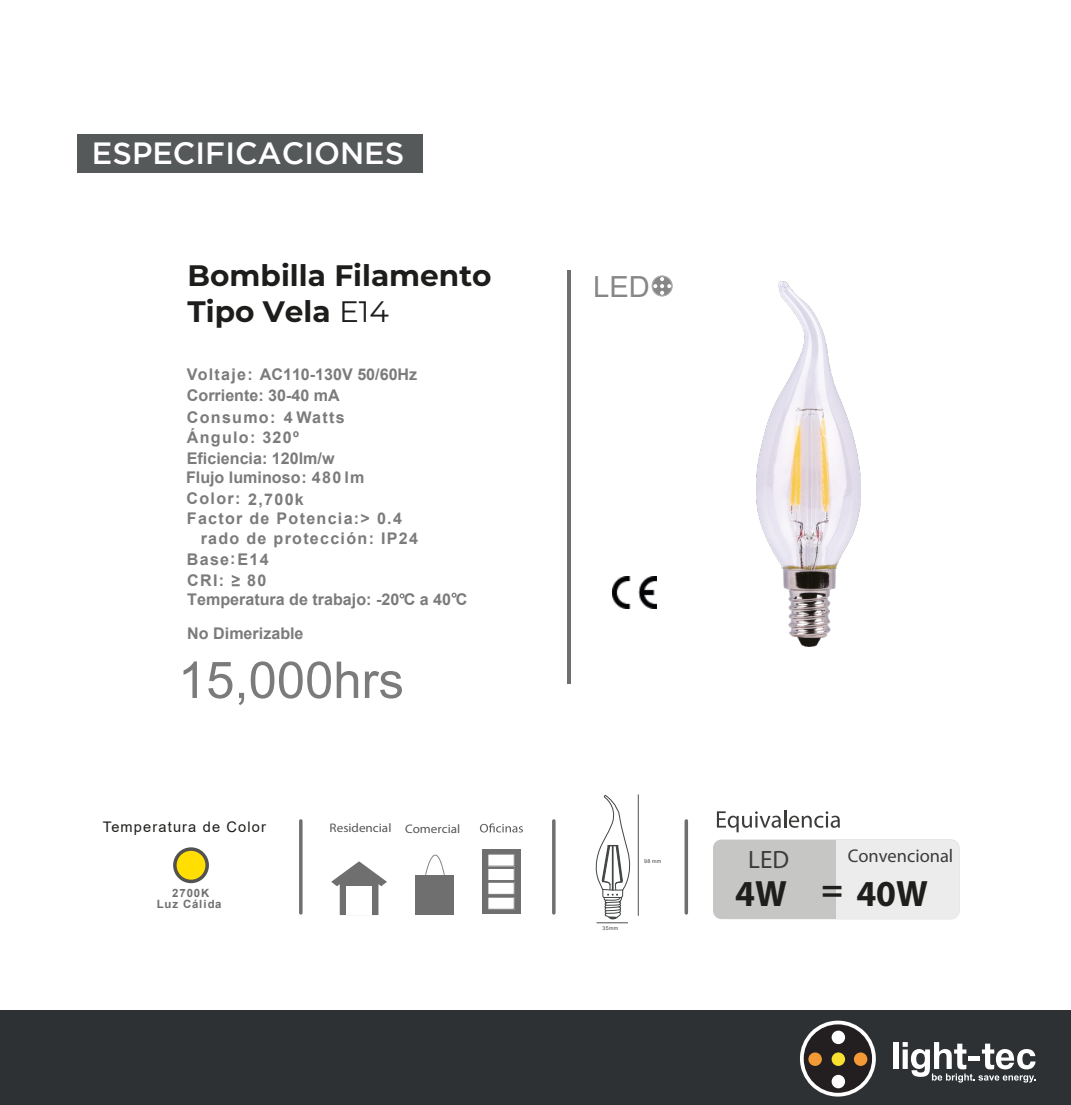
<style>
.page{position:relative;width:1071px;height:1105px;background:#fff}
.page>*{position:absolute;margin:0;border:0;box-sizing:border-box;transform-origin:0 0}
.t1{font:50.75px "Arial";color:#7c7b7b}
.t2{font:700 36.75px "Myriad Pro";color:#1e1e1c}
.t3{font:700 36.05px "Myriad Pro";color:#1e1e1c}
.t4{font:500 30.62px "Gotham";color:#fff}
.t5{font:100 29.57px/35.5px "Montserrat";color:#1d1d1b}
.t6{font:29.05px "Arial";color:#878787}
.t7{font:25.2px "Myriad Pro";color:#3c3c3b}
.t8{font:18.38px "Myriad Pro";color:#3c3c3b}
.t9{font:700 16.1px/21.2px "Arial";color:#7c7b7b}
.t10{font:700 16.1px/19.8px "Arial";letter-spacing:.08em;color:#7c7b7b}
.t11{font:14.53px "Arial";letter-spacing:.08em;color:#1d1d1b}
.t12{font:12.42px "Myriad Pro";color:#575756;scale:1.06 1}
.t13{font:700 11.38px/10.8px "Arial";letter-spacing:.08em;color:#706f6f;text-align:center}
.t14{font:5.25px "Arial";letter-spacing:.08em;color:#404041}
</style>
<div class="page">
<div style="left:0;top:1009px;width:1071px;height:95px;background:#2e3133"></div>
<svg style="left:800px;top:1020px;width:76px;height:76px"></svg>
<div style="left:804px;top:1024px;width:68px;height:68px;background:#231f20;border-radius:50%"></div>
<div style="left:808px;top:1052px;width:14px;height:13px;background:#f39a36;border-radius:50%"></div>
<div style="left:832px;top:1030px;width:13px;height:13px;background:#fff;border-radius:50%"></div>
<div style="left:832px;top:1074px;width:13px;height:14px;background:#fff;border-radius:50%"></div>
<div style="left:832px;top:1052px;width:13px;height:13px;background:#f9df2f;border-radius:50%"></div>
<div style="left:854px;top:1052px;width:13px;height:13px;background:#f39a36;border-radius:50%"></div>
<div style="left:893px;top:1041px;width:5px;height:27px;background:#fff"></div>
<svg style="left:903px;top:1042px;width:133px;height:40px"></svg>
<hr style="left:567px;top:270px;width:4px;height:413px;background:#706f6f">
<svg style="left:232px;top:575px;width:8px;height:11px"></svg>
<svg style="left:652px;top:275px;width:21px;height:21px"></svg>
<svg style="left:299px;top:819px;width:4px;height:95px"></svg>
<svg style="left:552px;top:819px;width:4px;height:95px"></svg>
<hr style="left:685px;top:819px;width:3px;height:95px;background:#706f6f;border-radius:2px">
<div style="left:415px;top:875px;width:39px;height:39px;background:#706f6f"></div>
<svg style="left:331px;top:861px;width:56px;height:53px"></svg>
<svg style="left:425px;top:854px;width:20px;height:21px"></svg>
<div style="left:482px;top:849px;width:39px;height:64px;background:#706f6f"></div>
<svg style="left:488px;top:854px;width:27px;height:55px"></svg>
<svg style="left:480px;top:823px;width:43px;height:9px"></svg>
<svg style="left:173px;top:847px;width:36px;height:36px"></svg>
<img style="left:612px;top:576px;width:45px;height:32px">
<hr style="left:597px;top:922px;width:31px;height:1px;background:#4d5050">
<hr style="left:638px;top:794px;width:1px;height:121px;background:#4d5050">
<svg style="left:595px;top:795px;width:36px;height:124px"></svg>
<img style="left:756px;top:281px;width:105px;height:365px">
<svg style="left:400px;top:593px;width:5px;height:5px"></svg>
<svg style="left:452px;top:592px;width:5px;height:5px"></svg>
<div style="left:77px;top:134px;width:346px;height:39px;background:#56595a"></div>
<div style="left:713px;top:839px;width:246px;height:80px;background:#c6c6c5;border-radius:8px"></div>
<div style="left:836px;top:839px;width:123px;height:80px;background:#ececec"></div>
<svg style="left:717px;top:810px;width:123px;height:22px"></svg>
<h3 class="t4" style="left:92px;top:136px;width:314px">ESPECIFICACIONES</h3>
<h3 class="t5" style="left:188px;top:257px;width:305px">Bombilla Filamento<br>Tipo Vela E14</h3>
<p class="t9" style="left:187px;top:364px;width:232px">Voltaje: AC110-130V 50/60Hz<br>Corriente: 30-40 mA</p>
<p class="t10" style="left:187px;top:427px;width:114px">Ángulo: 320º</p>
<p class="t10" style="left:187px;top:407px;width:159px">Consumo: 4 Watts</p>
<p class="t9" style="left:187px;top:447px;width:149px">Eficiencia: 120lm/w</p>
<p class="t9" style="left:186px;top:467px;width:180px;line-height:20.3px">Flujo luminoso: 480 lm<br>Color:</p>
<p class="t9" style="left:248px;top:488px;width:57px">2,700k</p>
<p class="t10" style="left:201px;top:508px;width:219px;text-indent:-14px">Factor de Potencia:&gt; 0.4 rado de protección: IP24</p>
<p class="t9" style="left:187px;top:571px;width:282px;line-height:18.9px">CRI:<br>Temperatura de trabajo: -20 C a 40 C</p>
<p class="t9" style="left:187px;top:548px;width:83px">Base:E14</p>
<p class="t9" style="left:247px;top:570px;width:21px">80</p>
<p class="t9" style="left:187px;top:623px;width:118px">No Dimerizable</p>
<h1 class="t1" style="left:178px;top:645px;width:227px">15,000hrs</h1>
<p class="t11" style="left:103px;top:817px;width:165px">Temperatura de Color</p>
<p class="t12" style="left:330px;top:820px;width:125px">Residencial Comercial</p>
<p class="t13" style="left:157px;top:887px;width:66px">2700K<br>Luz Cálida</p>
<h3 class="t6" style="left:593px;top:266px;width:58px">LED</h3>
<p class="t14" style="left:602px;top:924px;width:17px">35mm</p>
<p class="t14" style="left:644px;top:857px;width:19px">98 mm</p>
<h3 class="t7" style="left:748px;top:843px;width:42px">LED</h3>
<p class="t8" style="left:848px;top:844px;width:107px">Convencional</p>
<h3 class="t3" style="left:821px;top:864px;width:23px">=</h3>
<h2 class="t2" style="left:735px;top:869px;width:53px">4W</h2>
<h2 class="t2" style="left:856px;top:869px;width:73px">40W</h2>
</div>
